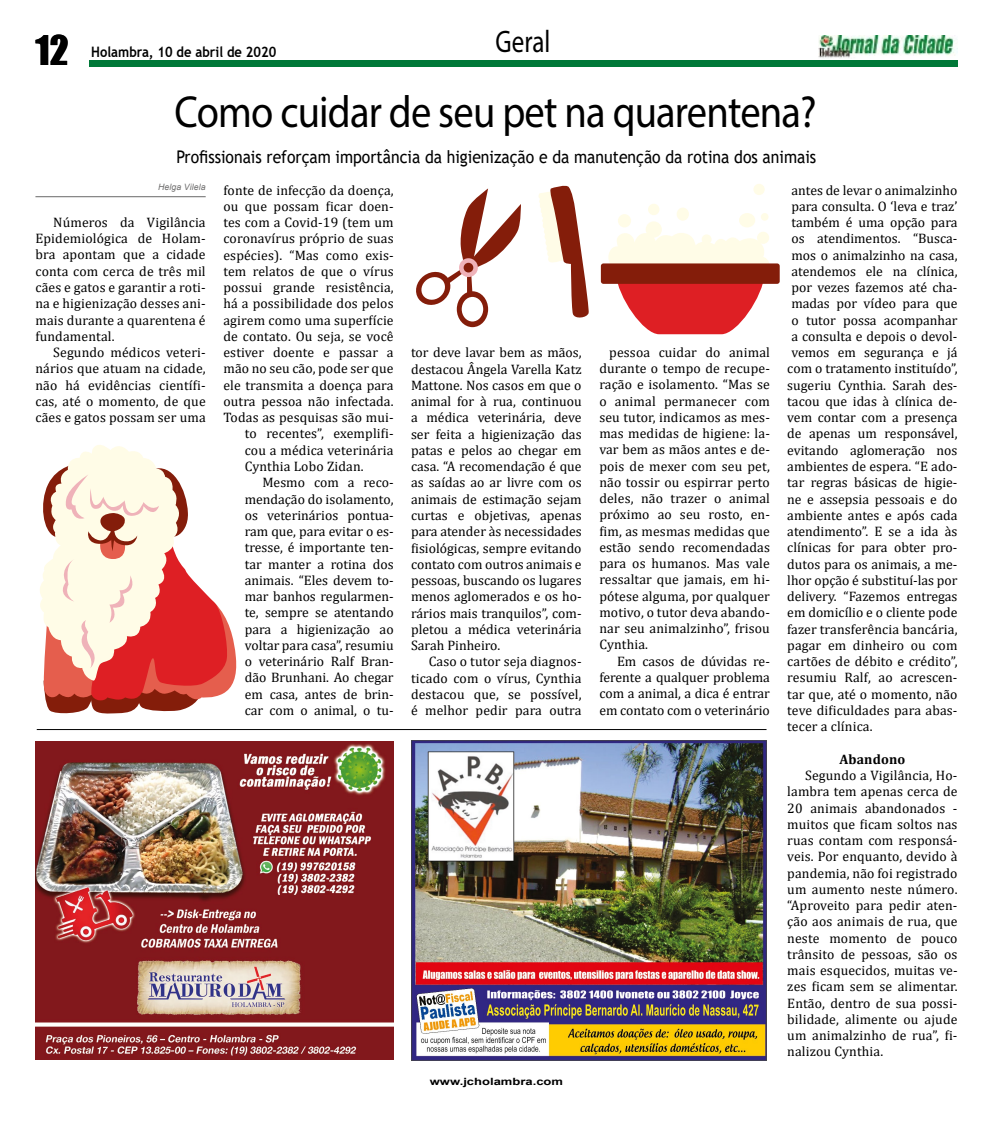
<style>
.page{position:relative;width:993px;height:1124px;background:#fff}
.page>*{position:absolute;margin:0;border:0;box-sizing:border-box;transform-origin:0 0}
.t1{font:45px "Myriad Pro";letter-spacing:-.02em;color:#000;scale:.9 1}
.t2{font:37.5px "Impact";color:#000}
.t3{font:31.25px "Myriad Pro";color:#000;scale:.8 1}
.t4{font:17.5px "Trebuchet MS";color:#000;scale:.9 1}
.t5{font:700 14.38px "Trebuchet MS";color:#000;scale:.9 1}
.t6{font:13.75px/16.2px "Cambria";letter-spacing:.01em;color:#000;text-align:justify}
.t7{font:700 13.75px "Cambria";letter-spacing:.01em;color:#000}
.t8{font:700 10px "Arial";color:#000;scale:1.3 1}
.t9{font:italic 8.75px "Arial";letter-spacing:.01em;color:#706f6f}
</style>
<div class="page">
<hr style="left:35px;top:196px;width:171px;height:1px;background:#878787">
<hr style="left:37px;top:729px;width:729px;height:1px;background:#000">
<img style="left:36px;top:741px;width:357px;height:318px">
<svg style="left:40px;top:445px;width:197px;height:269px"></svg>
<svg style="left:608px;top:230px;width:161px;height:104px"></svg>
<div style="left:600px;top:263px;width:179px;height:21px;background:#841d0a;border-radius:3px"></div>
<div style="left:738px;top:213px;width:17px;height:14px;background:#fffce7;border-radius:50%"></div>
<div style="left:760px;top:213px;width:8px;height:8px;background:#fffce7;border-radius:50%"></div>
<div style="left:756px;top:232px;width:13px;height:12px;background:#fffce7;border-radius:50%"></div>
<div style="left:753px;top:184px;width:11px;height:11px;background:#fffce7;border-radius:50%"></div>
<div style="left:701px;top:234px;width:10px;height:10px;background:#fffce7;border-radius:50%"></div>
<div style="left:647px;top:204px;width:12px;height:11px;background:#fffce7;border-radius:50%"></div>
<div style="left:645px;top:221px;width:16px;height:16px;background:#fffce7;border-radius:50%"></div>
<div style="left:617px;top:214px;width:14px;height:13px;background:#fffce7;border-radius:50%"></div>
<div style="left:676px;top:207px;width:12px;height:14px;background:#fffce7;border-radius:50%"></div>
<svg style="left:416px;top:188px;width:105px;height:139px"></svg>
<svg style="left:459px;top:258px;width:18px;height:19px"></svg>
<div style="left:463px;top:263px;width:10px;height:9px;background:#841d0a;border-radius:50%"></div>
<svg style="left:538px;top:185px;width:51px;height:133px"></svg>
<img style="left:411px;top:740px;width:355px;height:319px">
<div style="left:89px;top:60px;width:868px;height:7px;background:#007838"></div>
<img style="left:818px;top:35px;width:137px;height:23px">
<h2 class="t2" style="left:35px;top:21px;width:35px">12</h2>
<p class="t5" style="left:91px;top:43px;width:207px">Holambra, 10 de abril de 2020</p>
<h3 class="t3" style="left:495px;top:23px;width:70px">Geral</h3>
<h1 class="t1" style="left:174px;top:84px;width:714px">Como cuidar de seu pet na quarentena?</h1>
<p class="t4" style="left:176px;top:145px;width:712px">Profissionais reforçam importância da higienização e da manutenção da rotina dos animais</p>
<p class="t9" style="left:158px;top:181px;width:49px">Helga Vilela</p>
<p class="t6" style="left:35px;top:214px;width:172px;text-indent:18px">Números da Vigilância Epidemiológica de Holam&shy;bra apontam que a cidade conta com cerca de três mil cães e gatos e garantir a roti&shy;na e higienização desses ani&shy;mais durante a quarentena é fundamental.</p>
<p class="t6" style="left:35px;top:344px;width:172px;text-indent:18px">Segundo médicos veteri&shy;nários que atuam na cidade, não há evidências científi&shy;cas, até o momento, de que cães e gatos possam ser uma</p>
<p class="t6" style="left:223px;top:182px;width:172px">fonte de infecção da doença,</p>
<p class="t6" style="left:223px;top:198px;width:172px">ou que possam ficar doen-</p>
<p class="t6" style="left:223px;top:214px;width:172px">tes com a Covid-19 (tem um</p>
<p class="t6" style="left:223px;top:230px;width:172px">coronavírus próprio de suas</p>
<p class="t6" style="left:223px;top:247px;width:172px">espécies). “Mas como exis-</p>
<p class="t6" style="left:223px;top:263px;width:172px">tem relatos de que o vírus</p>
<p class="t6" style="left:223px;top:279px;width:172px">possui grande resistência,</p>
<p class="t6" style="left:223px;top:295px;width:172px">há a possibilidade dos pelos</p>
<p class="t6" style="left:223px;top:312px;width:172px">agirem como uma superfície</p>
<p class="t6" style="left:223px;top:328px;width:172px">de contato. Ou seja, se você</p>
<p class="t6" style="left:223px;top:344px;width:172px">estiver doente e passar a</p>
<p class="t6" style="left:223px;top:360px;width:172px">mão no seu cão, pode ser que</p>
<p class="t6" style="left:223px;top:377px;width:172px">ele transmita a doença para</p>
<p class="t6" style="left:223px;top:393px;width:172px">outra pessoa não infectada.</p>
<p class="t6" style="left:223px;top:409px;width:172px">Todas as pesquisas são mui-</p>
<p class="t6" style="left:244px;top:425px;width:150px">to recentes”, exemplifi-</p>
<p class="t6" style="left:244px;top:442px;width:150px">cou a médica veterinária</p>
<p class="t6" style="left:244px;top:458px;width:120px">Cynthia Lobo Zidan.</p>
<p class="t6" style="left:262px;top:474px;width:133px">Mesmo com a reco-</p>
<p class="t6" style="left:244px;top:490px;width:150px">mendação do isolamento,</p>
<p class="t6" style="left:244px;top:507px;width:150px">os veterinários pontua-</p>
<p class="t6" style="left:244px;top:523px;width:150px">ram que, para evitar o es-</p>
<p class="t6" style="left:244px;top:539px;width:150px">tresse, é importante ten-</p>
<p class="t6" style="left:244px;top:555px;width:150px">tar manter a rotina dos</p>
<p class="t6" style="left:244px;top:572px;width:150px">animais. “Eles devem to-</p>
<p class="t6" style="left:244px;top:588px;width:150px">mar banhos regularmen-</p>
<p class="t6" style="left:244px;top:604px;width:150px">te, sempre se atentando</p>
<p class="t6" style="left:244px;top:620px;width:150px">para a higienização ao</p>
<p class="t6" style="left:244px;top:637px;width:150px">voltar para casa”, resumiu</p>
<p class="t6" style="left:244px;top:653px;width:150px">o veterinário Ralf Bran-</p>
<p class="t6" style="left:244px;top:669px;width:150px">dão Brunhani. Ao chegar</p>
<p class="t6" style="left:244px;top:685px;width:150px">em casa, antes de brin-</p>
<p class="t6" style="left:244px;top:702px;width:150px">car com o animal, o tu-</p>
<p class="t6" style="left:411px;top:344px;width:172px">tor deve lavar bem as mãos, destacou Ângela Varella Katz Mattone. Nos casos em que o animal for à rua, continuou a médica veterinária, deve ser feita a higienização das patas e pelos ao chegar em casa. “A recomendação é que as saídas ao ar livre com os animais de estimação sejam curtas e objetivas, apenas para atender às necessidades fisiológicas, sempre evitando contato com outros animais e pessoas, buscando os lugares menos aglomerados e os ho&shy;rários mais tranquilos”, com&shy;pletou a médica veterinária Sarah Pinheiro.</p>
<p class="t6" style="left:411px;top:653px;width:172px;text-indent:18px">Caso o tutor seja diagnos&shy;ticado com o vírus, Cynthia destacou que, se possível, é melhor pedir para outra</p>
<p class="t8" style="left:429px;top:1074px;width:104px">www.jcholambra.com</p>
<p class="t6" style="left:599px;top:344px;width:172px;text-indent:10px">pessoa cuidar do animal durante o tempo de recupe&shy;ração e isolamento. “Mas se o animal permanecer com seu tutor, indicamos as mes&shy;mas medidas de higiene: la&shy;var bem as mãos antes e de&shy;pois de mexer com seu pet, não tossir ou espirrar perto deles, não trazer o animal próximo ao seu rosto, en&shy;fim, as mesmas medidas que estão sendo recomendadas para os humanos. Mas vale ressaltar que jamais, em hi&shy;pótese alguma, por qualquer motivo, o tutor deva abando&shy;nar seu animalzinho”, frisou Cynthia.</p>
<p class="t6" style="left:599px;top:652px;width:172px;text-indent:18px">Em casos de dúvidas re&shy;ferente a qualquer problema com a animal, a dica é entrar em contato com o veterinário</p>
<p class="t6" style="left:787px;top:182px;width:172px">antes de levar o animalzinho para consulta. O ‘leva e traz’ também é uma opção para os atendimentos. “Busca&shy;mos o animalzinho na casa, atendemos ele na clínica, por vezes fazemos até cha&shy;madas por vídeo para que o tutor possa acompanhar a consulta e depois o devol&shy;vemos em segurança e já com o tratamento instituído”, sugeriu Cynthia. Sarah des&shy;tacou que idas à clínica de&shy;vem contar com a presença de apenas um responsável, evitando aglomeração nos ambientes de espera. “E ado&shy;tar regras básicas de higie&shy;ne e assepsia pessoais e do ambiente antes e após cada atendimento”. E se a ida às clínicas for para obter pro&shy;dutos para os animais, a me&shy;lhor opção é substituí-las por delivery. “Fazemos entregas em domicílio e o cliente pode fazer transferência bancária, pagar em dinheiro ou com cartões de débito e crédito”, resumiu Ralf, ao acrescen&shy;tar que, até o momento, não teve dificuldades para abas&shy;tecer a clínica.</p>
<p class="t7" style="left:839px;top:749px;width:67px">Abandono</p>
<p class="t6" style="left:787px;top:767px;width:172px;text-indent:18px">Segundo a Vigilância, Ho&shy;lambra tem apenas cerca de 20 animais abandonados - muitos que ficam soltos nas ruas contam com responsá&shy;veis. Por enquanto, devido à pandemia, não foi registrado um aumento neste número. “Aproveito para pedir aten&shy;ção aos animais de rua, que neste momento de pouco trânsito de pessoas, são os mais esquecidos, muitas ve&shy;zes ficam sem se alimentar.<br>Então, dentro de sua possi&shy;bilidade, alimente ou ajude um animalzinho de rua”, fi&shy;nalizou Cynthia.</p>
</div>
